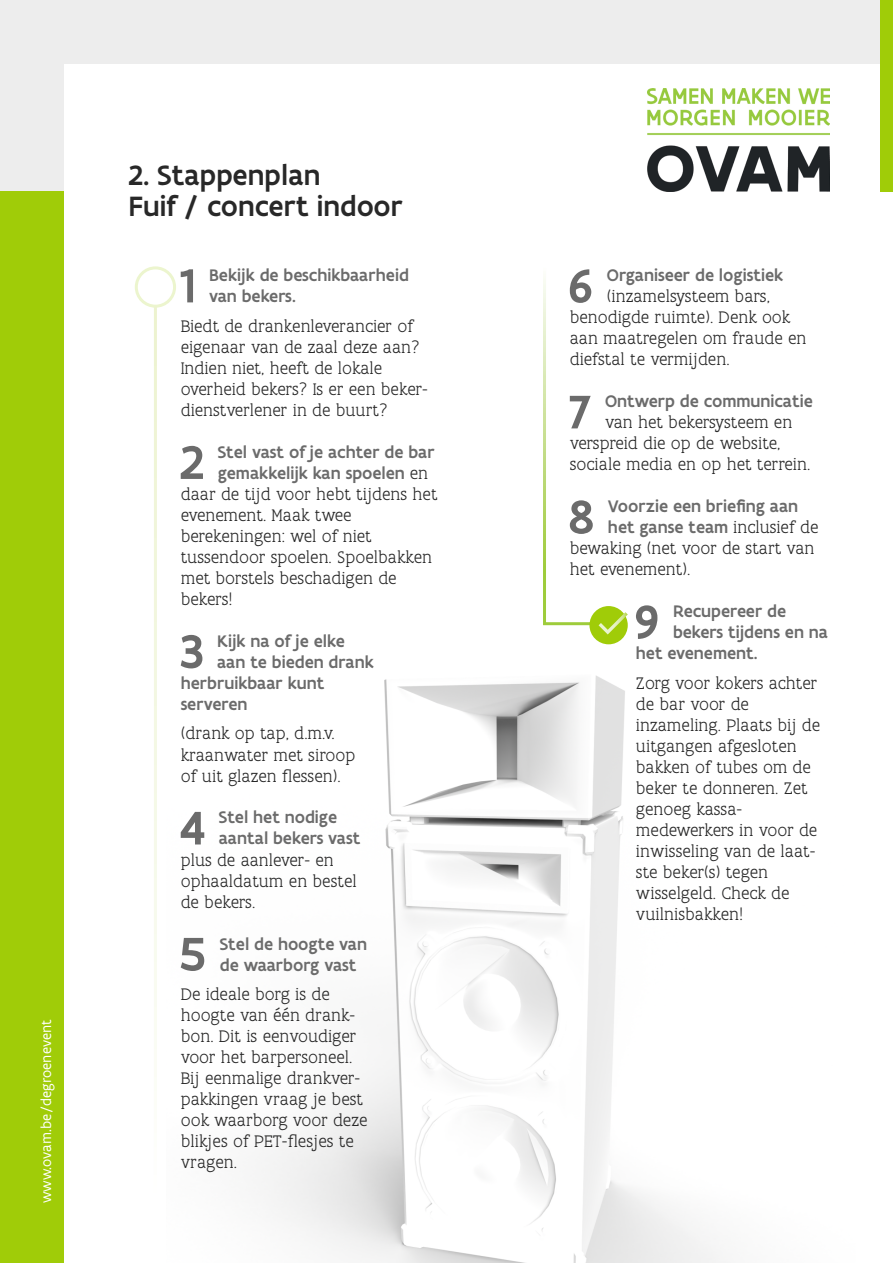
<style>
.page{position:relative;width:893px;height:1263px;background:#ededed}
.page>*{position:absolute;margin:0;border:0;box-sizing:border-box;transform-origin:0 0}
.t1{font:500 50.7px "Flanders Art Sans";color:#6b6b6b}
.t2{font:500 30px/31.5px "Flanders Art Sans";color:#282828}
.t3{font:300 18px/21px "Flanders Art Serif";color:#282828}
.t4{font:500 18px/21px "Flanders Art Sans";color:#6b6b6b}
.t5{font:15px "Flanders Art Sans";color:#fff}
.s1{font-family:"Flanders Art Serif";font-weight:300;color:#282828}
</style>
<div class="page">
<div style="left:0;top:191px;width:64px;height:1072px;background:#a0cc08"></div>
<div style="left:64px;top:64px;width:829px;height:1199px;background:#fff"></div>
<img style="left:647px;top:88px;width:182px;height:103px">
<div style="left:880px;top:0;width:13px;height:191px;background:#a0cc08"></div>
<img style="left:259px;top:634px;width:469px;height:629px">
<div style="left:135px;top:266px;width:41px;height:42px;border:3px solid #ecf5ce;border-radius:50%"></div>
<div style="left:589px;top:606px;width:39px;height:38px;background:#a0cc08;border-radius:50%"></div>
<hr style="left:154px;top:306px;width:3px;height:893px;background:#fff">
<svg style="left:543px;top:278px;width:85px;height:356px"></svg>
<p class="t5" style="left:37px;top:1203px;width:185px;rotate:-90deg">www.ovam.be/degroenevent</p>
<h2 class="t2" style="left:129px;top:159px;width:276px">2. Stappenplan<br>Fuif / concert indoor</h2>
<h1 class="t1" style="left:180px;top:254px;width:17px">1</h1>
<p class="t4" style="left:209px;top:265px;width:201px">Bekijk de beschikbaarheid van bekers.</p>
<p class="t3" style="left:181px;top:315px;width:249px">Biedt de drankenleverancier of eigenaar van de zaal deze aan?<br>Indien niet, heeft de lokale overheid bekers? Is er een beker&shy;dienstverlener in de buurt?</p>
<h1 class="t1" style="left:180px;top:431px;width:26px">2</h1>
<p class="t4" style="left:218px;top:441px;width:219px">Stel vast of je achter de bar gemakkelijk kan spoelen <span class="s1">en</span></p>
<p class="t3" style="left:181px;top:483px;width:258px">daar de tijd voor hebt tijdens het evenement. Maak twee berekeningen: wel of niet tussendoor spoelen. Spoelbakken met borstels beschadigen de bekers!</p>
<h1 class="t1" style="left:180px;top:620px;width:25px">3</h1>
<p class="t4" style="left:217px;top:630px;width:129px">Kijk na of je elke</p>
<p class="t4" style="left:217px;top:651px;width:158px">aan te bieden drank</p>
<p class="t4" style="left:181px;top:672px;width:145px">herbruikbaar kunt</p>
<p class="t4" style="left:181px;top:693px;width:68px">serveren</p>
<p class="t3" style="left:181px;top:723px;width:176px">(drank op tap, d.m.v. kraanwater met siroop of uit glazen flessen).</p>
<h1 class="t1" style="left:180px;top:796px;width:27px">4</h1>
<p class="t4" style="left:219px;top:807px;width:143px">Stel het nodige aantal bekers vast</p>
<p class="t3" style="left:181px;top:849px;width:178px">plus de aanlever- en ophaaldatum en bestel de bekers.</p>
<h1 class="t1" style="left:179px;top:922px;width:28px">5</h1>
<p class="t4" style="left:220px;top:933px;width:149px">Stel de hoogte van de waarborg vast</p>
<p class="t3" style="left:181px;top:983px;width:188px">De ideale borg is de hoogte van één drank&shy;bon. Dit is eenvoudiger voor het barpersoneel.<br>Bij eenmalige drankver&shy;pakkingen vraag je best ook waarborg voor deze blikjes of PET-flesjes te vragen.</p>
<h1 class="t1" style="left:568px;top:254px;width:27px">6</h1>
<p class="t4" style="left:607px;top:265px;width:178px">Organiseer de logistiek</p>
<p class="t3" style="left:570px;top:286px;width:238px;text-indent:37px">(inzamelsysteem bars, benodigde ruimte). Denk ook aan maatregelen om fraude en diefstal te vermijden.</p>
<h1 class="t1" style="left:569px;top:380px;width:24px">7</h1>
<p class="t4" style="left:605px;top:391px;width:209px">Ontwerp de communicatie</p>
<p class="t3" style="left:570px;top:412px;width:242px;text-indent:35px">van het bekersysteem en verspreid die op de website, sociale media en op het terrein.</p>
<h1 class="t1" style="left:568px;top:485px;width:28px">8</h1>
<p class="t4" style="left:608px;top:496px;width:212px">Voorzie een briefing aan het ganse team <span class="s1">inclusief de</span></p>
<p class="t3" style="left:570px;top:538px;width:246px">bewaking (net voor de start van het evenement).</p>
<h1 class="t1" style="left:634px;top:590px;width:27px">9</h1>
<p class="t4" style="left:673px;top:601px;width:115px">Recupereer de</p>
<p class="t4" style="left:673px;top:622px;width:157px">bekers tijdens en na</p>
<p class="t4" style="left:636px;top:643px;width:123px">het evenement.</p>
<p class="t3" style="left:636px;top:672px;width:186px">Zorg voor kokers achter de bar voor de inzameling. Plaats bij de uitgangen afgesloten bakken of tubes om de beker te donneren. Zet genoeg kassa&shy;medewerkers in voor de inwisseling van de laat&shy;ste beker(s) tegen wisselgeld. Check de vuilnisbakken!</p>
</div>
